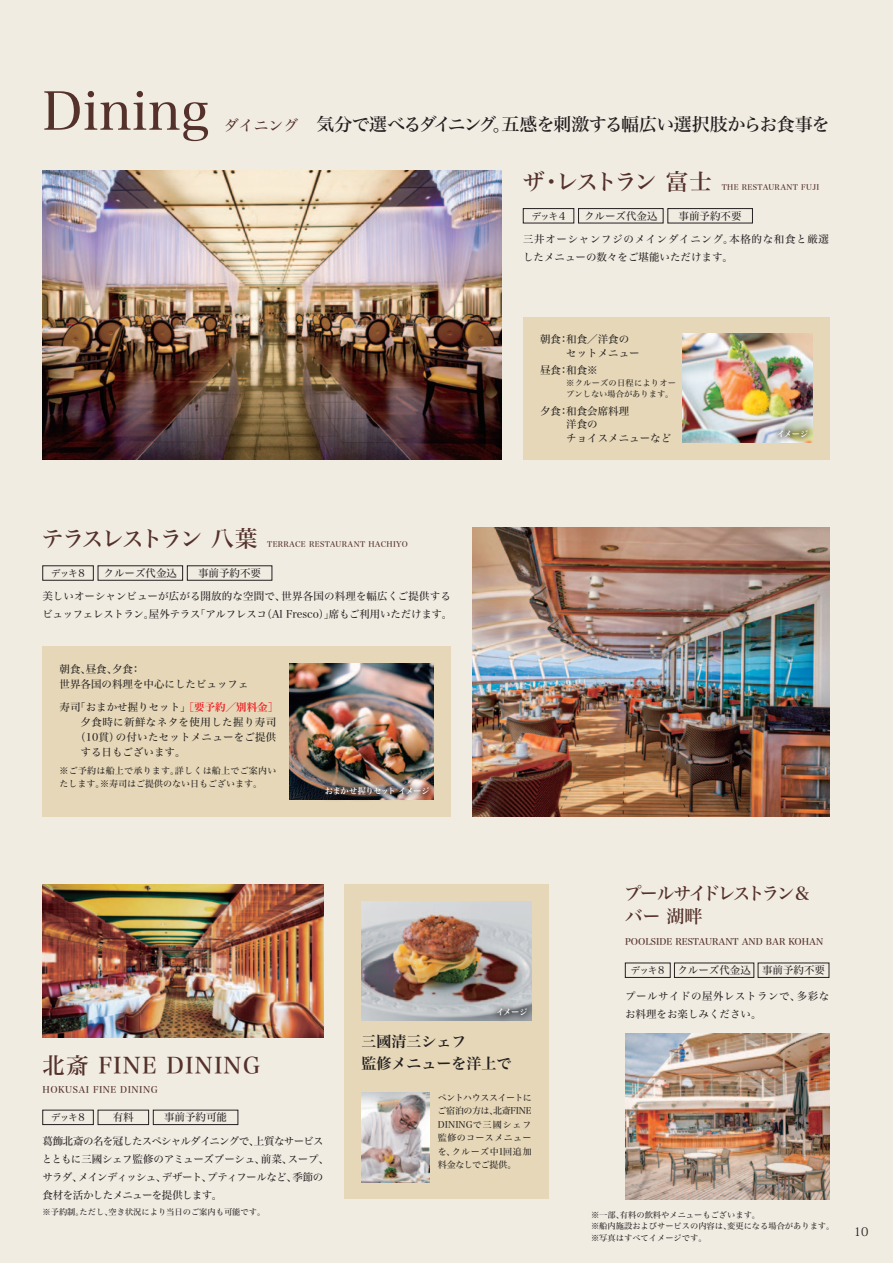
<style>
.page{position:relative;width:893px;height:1263px;background:#f1ece2}
.page>*{position:absolute;margin:0;border:0;box-sizing:border-box;transform-origin:0 0}
.t1{font:52.5px "Hira Min Std N W4";color:#54312a}
.t2{font:22.5px "Hira Min Std N W5";letter-spacing:.05em;color:#54312a}
.t3{font:22.5px "Hira Min Std W5";letter-spacing:-.11em;color:#54312a}
.t4{font:18px "Hira Min Std N W5";letter-spacing:-.04em;color:#231f20}
.t5{font:18px/22.5px "Hira Min Std N W5";letter-spacing:-.14em;color:#54312a}
.t6{font:15px "Hira Min Std N W6";color:#231f20}
.t7{font:12px "Koz Min Pro";color:#231f20}
.t8{font:10.5px/13.5px "Hira Min Std N W4";color:#231f20}
.t9{font:10.5px/18px "Hira Min Std N W4";letter-spacing:-.06em;color:#231f20}
.t10{font:10.5px/18px "Hira Min Std N W4";letter-spacing:.065em;color:#231f20}
.t11{font:10.5px/18px "Hira Min Std N W4";letter-spacing:.05em;color:#231f20}
.t12{font:10.5px "Hira Min Std N W4";letter-spacing:.02em;color:#231f20}
.t13{font:10.5px "Hira Min Std N W4";letter-spacing:.04em;color:#231f20}
.t14{font:9.75px "Hira Min Std N W4";letter-spacing:-.115em;color:#231f20}
.t15{font:9px/13.5px "Hira Min Std N W4";letter-spacing:.025em;color:#231f20}
.t16{font:9px "Hira Min Std N W5";color:#54312a}
.t17{font:9px "Hira Min Std N W5";letter-spacing:.05em;color:#54312a}
.t18{font:8.25px/11.2px "Hira Min Std N W4";color:#231f20}
.t19{font:8.25px "Hira Min Std N W6";letter-spacing:-.05em;color:#fff}
.t20{font:7.5px "Hira Min Std W5";letter-spacing:.05em;color:#54312a}
.t21{font:7.5px "Hira Min Std N W5";letter-spacing:.05em;color:#54312a}
.s1{font-family:"Hira Min Std N W4";font-size:15px;color:#54312a}
.s2{font-size:10.5px}
.s3{font-family:"Hira Min Std N W6";color:#ee1d23}
</style>
<div class="page">
<img style="left:43px;top:170px;width:459px;height:289px">
<img style="left:43px;top:884px;width:280px;height:153px">
<img style="left:472px;top:527px;width:357px;height:289px">
<img style="left:625px;top:1033px;width:204px;height:166px">
<div style="left:523px;top:317px;width:306px;height:142px;background:#e5d7b7"></div>
<img style="left:682px;top:334px;width:130px;height:108px">
<div style="left:43px;top:646px;width:408px;height:170px;background:#e5d7b7"></div>
<img style="left:289px;top:663px;width:145px;height:136px">
<div style="left:344px;top:884px;width:205px;height:315px;background:#e5d7b7"></div>
<img style="left:361px;top:901px;width:170px;height:119px">
<div style="left:523px;top:208px;width:51px;height:15px;border:1px solid #231f20"></div>
<div style="left:578px;top:208px;width:85px;height:15px;border:1px solid #231f20"></div>
<div style="left:668px;top:208px;width:85px;height:15px;border:1px solid #231f20"></div>
<div style="left:43px;top:1110px;width:51px;height:15px;border:1px solid #231f20"></div>
<div style="left:98px;top:1110px;width:51px;height:15px;border:1px solid #231f20"></div>
<div style="left:153px;top:1110px;width:85px;height:15px;border:1px solid #231f20"></div>
<div style="left:625px;top:963px;width:45px;height:15px;border:1px solid #231f20"></div>
<div style="left:674px;top:963px;width:80px;height:15px;border:1px solid #231f20"></div>
<div style="left:758px;top:963px;width:71px;height:15px;border:1px solid #231f20"></div>
<img style="left:361px;top:1093px;width:68px;height:89px">
<div style="left:770px;top:423px;width:45px;height:22px;background:#231f20;opacity:.5"></div>
<div style="left:318px;top:780px;width:118px;height:22px;background:#231f20;opacity:.5"></div>
<div style="left:489px;top:1001px;width:45px;height:22px;background:#231f20;opacity:.5"></div>
<p class="t1" style="left:42px;top:74px;width:168px">Dining</p>
<p class="t4" style="left:209px;top:112px;width:622px"><span class="s1">　ダイニング</span> 気分で選べるダイニング。五感を刺激する幅広い選択肢からお食事を</p>
<p class="t2" style="left:522px;top:165px;width:191px">ザ・レストラン 富士</p>
<p class="t21" style="left:722px;top:182px;width:99px">THE RESTAURANT FUJI</p>
<p class="t14" style="left:531px;top:209px;width:35px">デッキ<span class="s2">4</span></p>
<p class="t8" style="left:584px;top:209px;width:75px">クルーズ代金込</p>
<p class="t8" style="left:679px;top:209px;width:64px">事前予約不要</p>
<p class="t10" style="left:523px;top:230px;width:308px">三井オーシャンフジのメインダイニング。本格的な和食と厳選したメニューの数々をご堪能いただけます。</p>
<p class="t3" style="left:41px;top:522px;width:217px">テラスレストラン 八葉</p>
<p class="t20" style="left:267px;top:539px;width:142px">TERRACE RESTAURANT HACHIYO</p>
<p class="t14" style="left:51px;top:566px;width:35px">デッキ <span class="s2">8</span></p>
<p class="t8" style="left:104px;top:566px;width:75px">クルーズ代金込</p>
<p class="t8" style="left:198px;top:566px;width:64px">事前予約不要</p>
<p class="t8" style="left:42px;top:587px;width:412px;line-height:18px">美しいオーシャンビューが広がる開放的な空間で、世界各国の料理を幅広くご提供するビュッフェレストラン。屋外テラス「アルフレスコ（Al Fresco）」席もご利用いただけます。</p>
<p class="t8" style="left:60px;top:661px;width:190px;line-height:15px">朝食、昼食、夕食：<br>世界各国の料理を中心にしたビュッフェ</p>
<p class="t8" style="left:60px;top:700px;width:220px">寿司「おまかせ握りセット」<span class="s3">［要予約／別料金］</span></p>
<p class="t13" style="left:81px;top:715px;width:197px">夕食時に新鮮なネタを使用した握り寿司</p>
<p class="t12" style="left:75px;top:730px;width:203px">（10貫）の付いたセットメニューをご提供</p>
<p class="t8" style="left:81px;top:745px;width:106px">する日もございます。</p>
<p class="t15" style="left:60px;top:764px;width:218px">※ご予約は船上で承ります。詳しくは船上でご案内いたします。※寿司はご提供のない日もございます。</p>
<p class="t19" style="left:325px;top:785px;width:107px">おまかせ握りセット イメージ</p>
<p class="t8" style="left:566px;top:332px;width:75px;text-indent:-26px">朝食：和食／洋食のセットメニュー</p>
<p class="t8" style="left:540px;top:363px;width:59px">昼食：和食※</p>
<p class="t18" style="left:566px;top:377px;width:111px">※クルーズの日程によりオープンしない場合があります。</p>
<p class="t8" style="left:566px;top:404px;width:106px;text-indent:-26px">夕食：和食会席料理<br>洋食の<br>チョイスメニューなど</p>
<p class="t19" style="left:777px;top:428px;width:33px">イメージ</p>
<p class="t2" style="left:43px;top:1050px;width:219px">北斎 FINE DINING</p>
<p class="t17" style="left:43px;top:1083px;width:117px">HOKUSAI FINE DINING</p>
<p class="t14" style="left:51px;top:1110px;width:35px">デッキ <span class="s2">8</span></p>
<p class="t8" style="left:113px;top:1110px;width:22px">有料</p>
<p class="t8" style="left:164px;top:1110px;width:65px">事前予約可能</p>
<p class="t9" style="left:42px;top:1131px;width:289px">葛飾北斎の名を冠したスペシャルダイニングで、上質なサービスとともに三國シェフ監修のアミューズブーシュ、前菜、スープ、サラダ、メインディッシュ、デザート、プティフールなど、季節の食材を活かしたメニューを提供します。</p>
<p class="t18" style="left:43px;top:1206px;width:224px">※予約制。ただし、空き状況により当日のご案内も可能です。</p>
<p class="t19" style="left:496px;top:1006px;width:33px">イメージ</p>
<p class="t6" style="left:361px;top:1030px;width:106px">三國清三シェフ</p>
<p class="t6" style="left:361px;top:1052px;width:151px">監修メニューを洋上で</p>
<p class="t15" style="left:437px;top:1090px;width:96px;text-align:justify">ペントハウススイートにご宿泊の方は、北斎FINE DININGで三國シェフ監修のコースメニューを、クルーズ中1回追加料金なしでご提供。</p>
<p class="t5" style="left:624px;top:882px;width:188px">プールサイドレストラン＆バー 湖畔</p>
<p class="t16" style="left:625px;top:935px;width:200px">POOLSIDE RESTAURANT AND BAR KOHAN</p>
<p class="t14" style="left:631px;top:963px;width:35px">デッキ <span class="s2">8</span></p>
<p class="t8" style="left:677px;top:963px;width:75px">クルーズ代金込</p>
<p class="t8" style="left:762px;top:963px;width:64px">事前予約不要</p>
<p class="t11" style="left:625px;top:987px;width:206px">プールサイドの屋外レストランで、多彩なお料理をお楽しみください。</p>
<p class="t18" style="left:591px;top:1209px;width:171px">※一部、有料の飲料やメニューもございます。</p>
<p class="t18" style="left:591px;top:1220px;width:245px">※船内施設およびサービスの内容は、変更になる場合があります。</p>
<p class="t18" style="left:591px;top:1232px;width:117px">※写真はすべてイメージです。</p>
<p class="t7" style="left:854px;top:1223px;width:16px">10</p>
</div>
